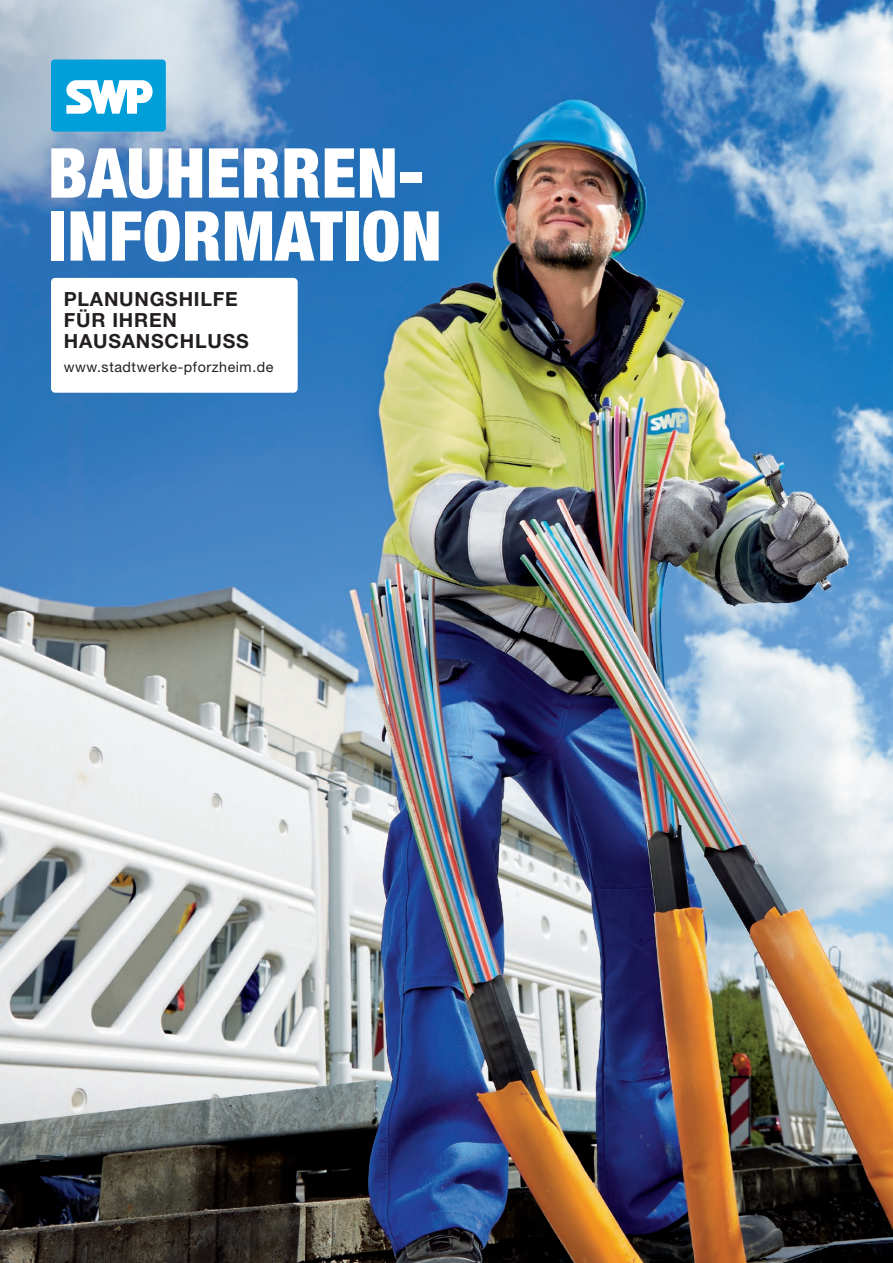
<style>
.page{position:relative;width:893px;height:1263px;background:#fff}
.page>*{position:absolute;margin:0;border:0;box-sizing:border-box;transform-origin:0 0}
.t1{font:900 condensed 69px/63px "Helvetica Neue";letter-spacing:.01em;color:#fff}
.t2{font:700 19.5px/21px "Helvetica Neue LT Pro";letter-spacing:.04em;color:#231f20}
.t3{font:14.25px "Helvetica Neue LT";letter-spacing:.04em;color:#231f20}
</style>
<div class="page">
<img style="left:0;top:0;width:893px;height:1263px">
<div style="left:51px;top:60px;width:115px;height:72px;background:#009fda;border-radius:4px"></div>
<svg style="left:66px;top:80px;width:87px;height:34px"></svg>
<div style="left:51px;top:278px;width:247px;height:115px;background:#fff;border-radius:4px"></div>
<h1 class="t1" style="left:48px;top:141px;width:395px">BAUHERREN-<br>INFORMATION</h1>
<p class="t2" style="left:64px;top:288px;width:186px">PLANUNGSHILFE<br>FÜR IHREN<br>HAUSANSCHLUSS</p>
<p class="t3" style="left:64px;top:358px;width:211px">www.stadtwerke-pforzheim.de</p>
</div>
